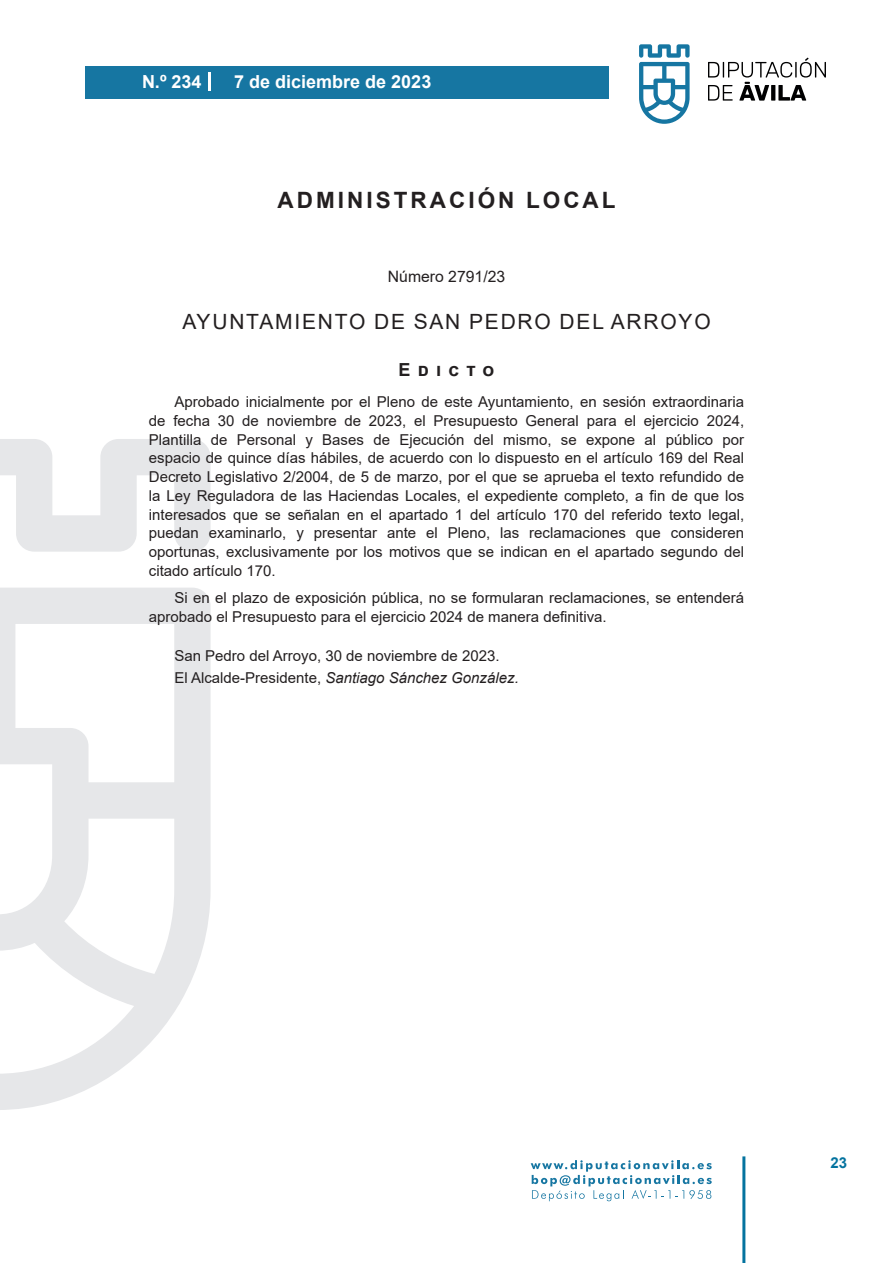
<style>
.page{position:relative;width:893px;height:1263px;background:#fff}
.page>*{position:absolute;margin:0;border:0;box-sizing:border-box;transform-origin:0 0}
.h1__secion{font:700 22.5px "Arial";letter-spacing:.135em;color:#231f20}
.h2__organismo{font:21px "Arial";letter-spacing:.085em;color:#231f20}
.t1{font:700 18px "Arial";color:#fff}
.anuncio{font:700 18px "Arial";letter-spacing:.4em;color:#231f20}
.numero{font:15.75px "Arial";color:#231f20}
.texto_normal{font:15px/18.8px "Arial";color:#231f20;text-align:justify}
.firma{font:italic 15px "Arial";color:#231f20}
.fecha{font:15px "Arial";color:#231f20}
.t2{font:700 15px "Arial";color:#04739f}
.s1{font-style:normal}
</style>
<div class="page">
<svg style="left:531px;top:1160px;width:181px;height:41px"></svg>
<div style="left:85px;top:66px;width:523px;height:33px;background:#1676a2"></div>
<svg style="left:639px;top:44px;width:51px;height:80px"></svg>
<svg style="left:708px;top:58px;width:118px;height:43px"></svg>
<hr style="left:742px;top:1156px;width:3px;height:107px;background:#04739f">
<svg style="left:208px;top:72px;width:2px;height:18px"></svg>
<svg style="left:0;top:439px;width:211px;height:671px"></svg>
<p class="t1" style="left:142px;top:69px;width:61px">N.º 234</p>
<p class="t1" style="left:234px;top:69px;width:199px">7 de diciembre de 2023</p>
<p class="h1__secion" style="left:277px;top:184px;width:340px">ADMINISTRACIÓN LOCAL</p>
<p class="numero" style="left:388px;top:266px;width:119px">Número 2791/23</p>
<p class="h2__organismo" style="left:182px;top:307px;width:530px">AYUNTAMIENTO DE SAN PEDRO DEL ARROYO</p>
<p class="anuncio" style="left:399px;top:357px;width:97px">Edicto</p>
<p class="texto_normal" style="left:149px;top:392px;width:597px;text-indent:26px">Aprobado inicialmente por el Pleno de este Ayuntamiento, en sesión extraordinaria de fecha 30 de noviembre de 2023, el Presupuesto General para el ejercicio 2024, Plantilla de Personal y Bases de Ejecución del mismo, se expone al público por espacio de quince días hábiles, de acuerdo con lo dispuesto en el artículo 169 del Real Decreto Legislativo 2/2004, de 5 de marzo, por el que se aprueba el texto refundido de la Ley Reguladora de las Haciendas Locales, el expediente completo, a fin de que los interesados que se señalan en el apartado 1 del artículo 170 del referido texto legal, puedan examinarlo, y presentar ante el Pleno, las reclamaciones que consideren oportunas, exclusivamente por los motivos que se indican en el apartado segundo del citado artículo 170.</p>
<p class="texto_normal" style="left:149px;top:588px;width:597px;text-indent:26px">Si en el plazo de exposición pública, no se formularan reclamaciones, se entenderá aprobado el Presupuesto para el ejercicio 2024 de manera definitiva.</p>
<p class="fecha" style="left:174px;top:645px;width:327px">San Pedro del Arroyo, 30 de noviembre de 2023.</p>
<p class="firma" style="left:174px;top:668px;width:346px"><span class="s1">El Alcalde-Presidente,</span> Santiago Sánchez González.</p>
<p class="t2" style="left:831px;top:1152px;width:18px">23</p>
</div>
